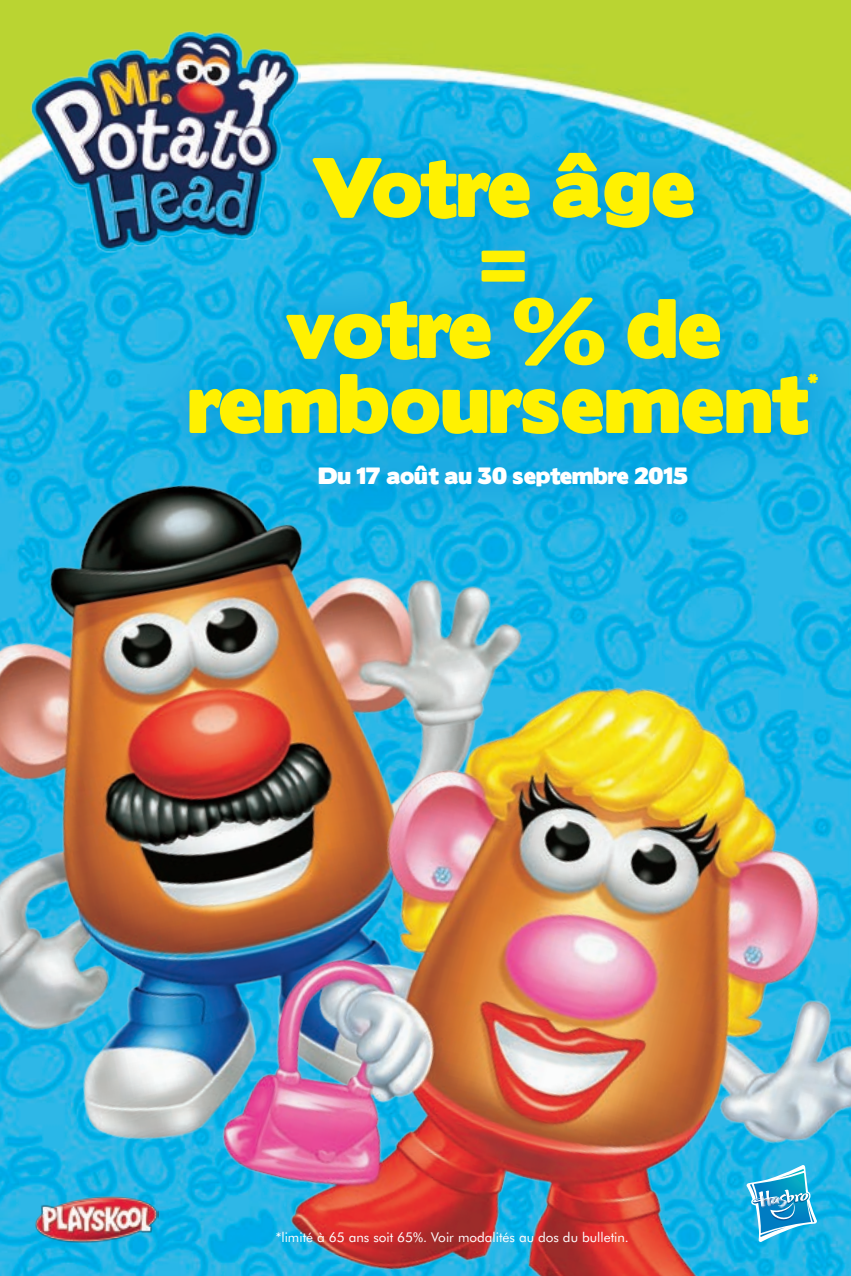
<style>
.page{position:relative;width:851px;height:1276px;background:#fff}
.page>*{position:absolute;margin:0;border:0;box-sizing:border-box;transform-origin:0 0}
.t1{font:75px/75px "Boris Black Bloxx";color:#fff101;text-align:center}
.t2{font:75px/66px "Boris Black Bloxx";letter-spacing:-.035em;color:#fff101;text-align:center}
.t3{font:21px "Boris Black Bloxx";color:#fff}
.t4{font:17.4px "Boris Black Bloxx";color:#fff101}
.t5{font:13.5px "Futura BT";color:#fff}
</style>
<div class="page">
<img style="left:0;top:0;width:850px;height:1276px">
<img style="left:0;top:421px;width:606px;height:750px">
<img style="left:197px;top:611px;width:653px;height:665px">
<div style="left:141px;top:107px;width:709px;height:425px;background:#0095d9;opacity:.6"></div>
<img style="left:30px;top:30px;width:271px;height:223px">
<svg style="left:746px;top:1165px;width:70px;height:77px;background:#3db1dc"></svg>
<img style="left:761px;top:1196px;width:19px;height:12px">
<img style="left:34px;top:1195px;width:124px;height:48px">
<h1 class="t2" style="left:311px;top:157px;width:386px">Votre âge =</h1>
<h1 class="t1" style="left:188px;top:293px;width:621px">votre % de remboursement</h1>
<p class="t4" style="left:807px;top:367px;width:12px">*</p>
<h2 class="t3" style="left:318px;top:460px;width:371px">Du 17 août au 30 septembre 2015</h2>
<p class="t5" style="left:276px;top:1229px;width:354px">*limité à 65 ans soit 65%. Voir modalités au dos du bulletin.</p>
</div>
